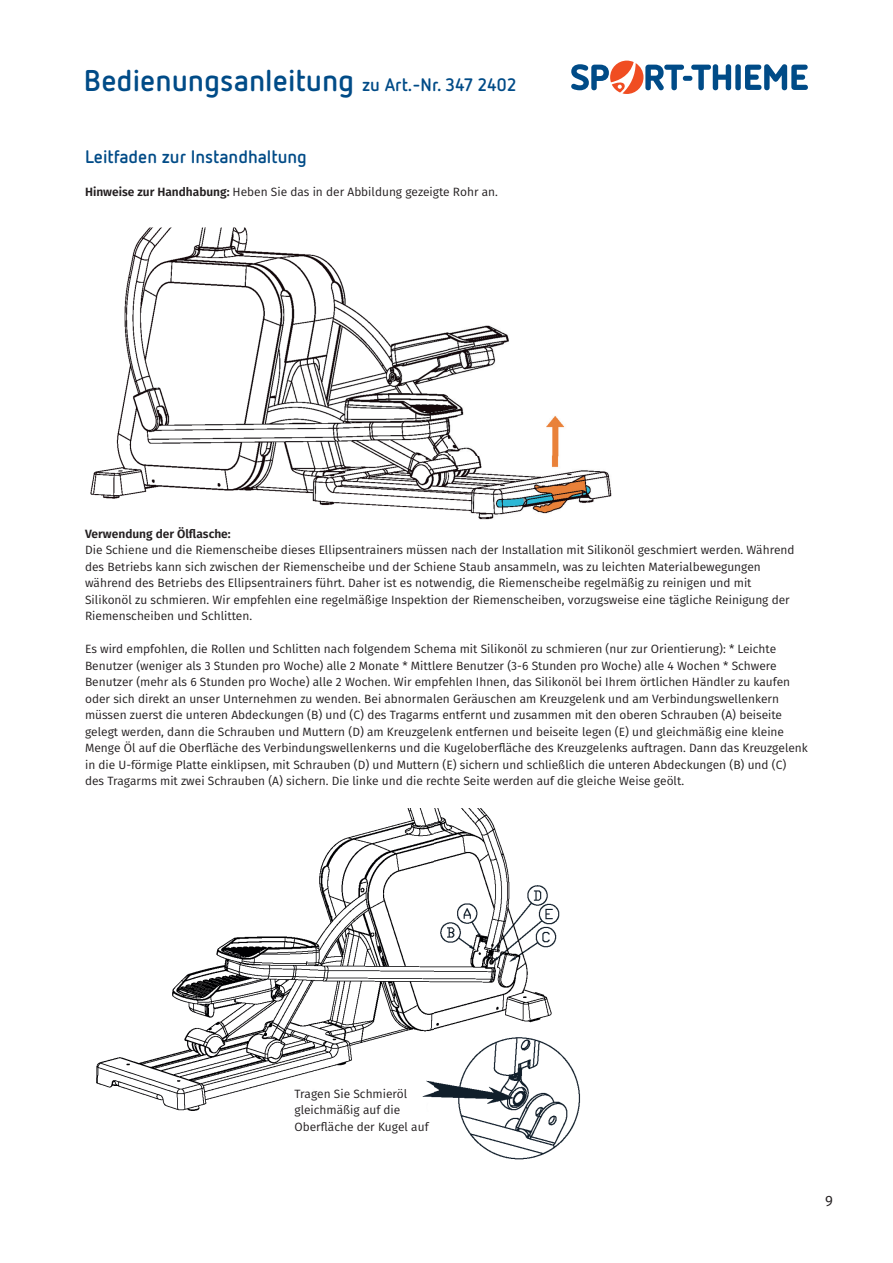
<style>
.page{position:relative;width:893px;height:1263px;background:#fff}
.page>*{position:absolute;margin:0;border:0;box-sizing:border-box;transform-origin:0 0}
.t1{font:700 30px "Netto Pro";color:#004b87}
.t2{font:700 18px "Netto Pro";color:#004b87}
.t3{font:15px "Fira Sans";color:#231f20}
.t4{font:12px/16.5px "Fira Sans";color:#231f20}
.t5{font:600 12px "Fira Sans";color:#231f20}
.s1{font-size:18px}
.s2{font-weight:600}
</style>
<div class="page">
<svg style="left:571px;top:61px;width:237px;height:33px"></svg>
<img style="left:90px;top:227px;width:522px;height:293px">
<img style="left:429px;top:457px;width:112px;height:12px">
<img style="left:96px;top:809px;width:485px;height:351px">
<h1 class="t1" style="left:84px;top:61px;width:434px">Bedienungsanleitung <span class="s1">zu Art.-Nr. 347 2402</span></h1>
<h2 class="t2" style="left:85px;top:144px;width:223px">Leitfaden zur Instandhaltung</h2>
<p class="t4" style="left:85px;top:183px;width:414px"><span class="s2">Hinweise zur Handhabung:</span> Heben Sie das in der Abbildung gezeigte Rohr an.</p>
<p class="t5" style="left:85px;top:524px;width:147px">Verwendung der Ölflasche:</p>
<p class="t4" style="left:85px;top:542px;width:711px">Die Schiene und die Riemenscheibe dieses Ellipsentrainers müssen nach der Installation mit Silikonöl geschmiert werden. Während des Betriebs kann sich zwischen der Riemenscheibe und der Schiene Staub ansammeln, was zu leichten Materialbewegungen während des Betriebs des Ellipsentrainers führt. Daher ist es notwendig, die Riemenscheibe regelmäßig zu reinigen und mit Silikonöl zu schmieren. Wir empfehlen eine regelmäßige Inspektion der Riemenscheiben, vorzugsweise eine tägliche Reinigung der Riemenscheiben und Schlitten.</p>
<p class="t4" style="left:85px;top:641px;width:724px">Es wird empfohlen, die Rollen und Schlitten nach folgendem Schema mit Silikonöl zu schmieren (nur zur Orientierung): * Leichte Benutzer (weniger als 3 Stunden pro Woche) alle 2 Monate * Mittlere Benutzer (3-6 Stunden pro Woche) alle 4 Wochen * Schwere Benutzer (mehr als 6 Stunden pro Woche) alle 2 Wochen. Wir empfehlen Ihnen, das Silikonöl bei Ihrem örtlichen Händler zu kaufen oder sich direkt an unser Unternehmen zu wenden. Bei abnormalen Geräuschen am Kreuzgelenk und am Verbindungswellenkern müssen zuerst die unteren Abdeckungen (B) und (C) des Tragarms entfernt und zusammen mit den oberen Schrauben (A) beiseite gelegt werden, dann die Schrauben und Muttern (D) am Kreuzgelenk entfernen und beiseite legen (E) und gleichmäßig eine kleine Menge Öl auf die Oberfläche des Verbindungswellenkerns und die Kugeloberfläche des Kreuzgelenks auftragen. Dann das Kreuzgelenk in die U-förmige Platte einklipsen, mit Schrauben (D) und Muttern (E) sichern und schließlich die unteren Abdeckungen (B) und (C) des Tragarms mit zwei Schrauben (A) sichern. Die linke und die rechte Seite werden auf die gleiche Weise geölt.</p>
<p class="t4" style="left:294px;top:1085px;width:136px">Tragen Sie Schmieröl gleichmäßig auf die<br>Oberfläche der Kugel auf</p>
<p class="t3" style="left:825px;top:1190px;width:9px">9</p>
</div>
